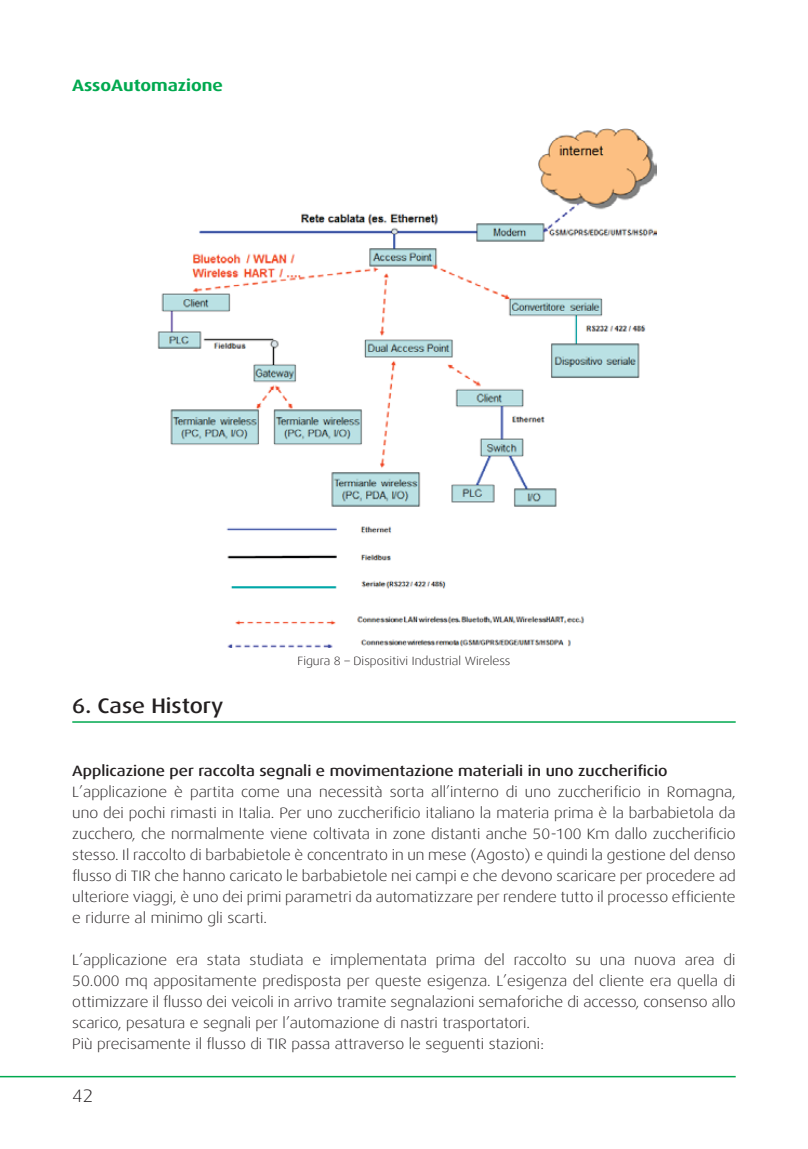
<style>
.page{position:relative;width:808px;height:1149px;background:#fff}
.page>*{position:absolute;margin:0;border:0;box-sizing:border-box;transform-origin:0 0}
.t1{font:500 21px "Dax Wide";color:#231f20}
.t2{font:300 18px "Dax Wide";color:#231f20}
.t3{font:700 16.5px "Dax Wide";color:#00a94f}
.t4{font:300 15px/21px "Dax Wide";color:#231f20;text-align:justify}
.t5{font:500 15px "Dax Wide";color:#231f20}
.t6{font:300 12px "Dax Wide";color:#231f20}
</style>
<div class="page">
<hr style="left:0;top:1075px;width:736px;height:1px;background:#00a94f">
<hr style="left:72px;top:721px;width:664px;height:1px;background:#00a94f">
<img style="left:157px;top:128px;width:499px;height:379px">
<img style="left:226px;top:526px;width:359px;height:121px">
<p class="t3" style="left:72px;top:76px;width:152px">AssoAutomazione</p>
<h1 class="t1" style="left:72px;top:693px;width:152px">6. Case History</h1>
<p class="t6" style="left:298px;top:653px;width:214px">Figura 8 – Dispositivi Industrial Wireless</p>
<p class="t5" style="left:72px;top:762px;width:597px">Applicazione per raccolta segnali e movimentazione materiali in uno zuccherificio</p>
<p class="t4" style="left:72px;top:781px;width:665px">L’applicazione è partita come una necessità sorta all’interno di uno zuccherificio in Romagna, uno dei pochi rimasti in Italia. Per uno zuccherificio italiano la materia prima è la barbabietola da zucchero, che normalmente viene coltivata in zone distanti anche 50-100 Km dallo zuccherificio stesso. Il raccolto di barbabietole è concentrato in un mese (Agosto) e quindi la gestione del denso flusso di TIR che hanno caricato le barbabietole nei campi e che devono scaricare per procedere ad ulteriore viaggi, è uno dei primi parametri da automatizzare per rendere tutto il processo efficiente e ridurre al minimo gli scarti.</p>
<p class="t4" style="left:72px;top:949px;width:665px;text-align:left">L’applicazione era stata studiata e implementata prima del raccolto su una nuova area di 50.000 mq appositamente predisposta per queste esigenza. L’esigenza del cliente era quella di ottimizzare il flusso dei veicoli in arrivo tramite segnalazioni semaforiche di accesso, consenso allo scarico, pesatura e segnali per l’automazione di nastri trasportatori.<br>Più precisamente il flusso di TIR passa attraverso le seguenti stazioni:</p>
<p class="t2" style="left:72px;top:1085px;width:23px">42</p>
</div>
